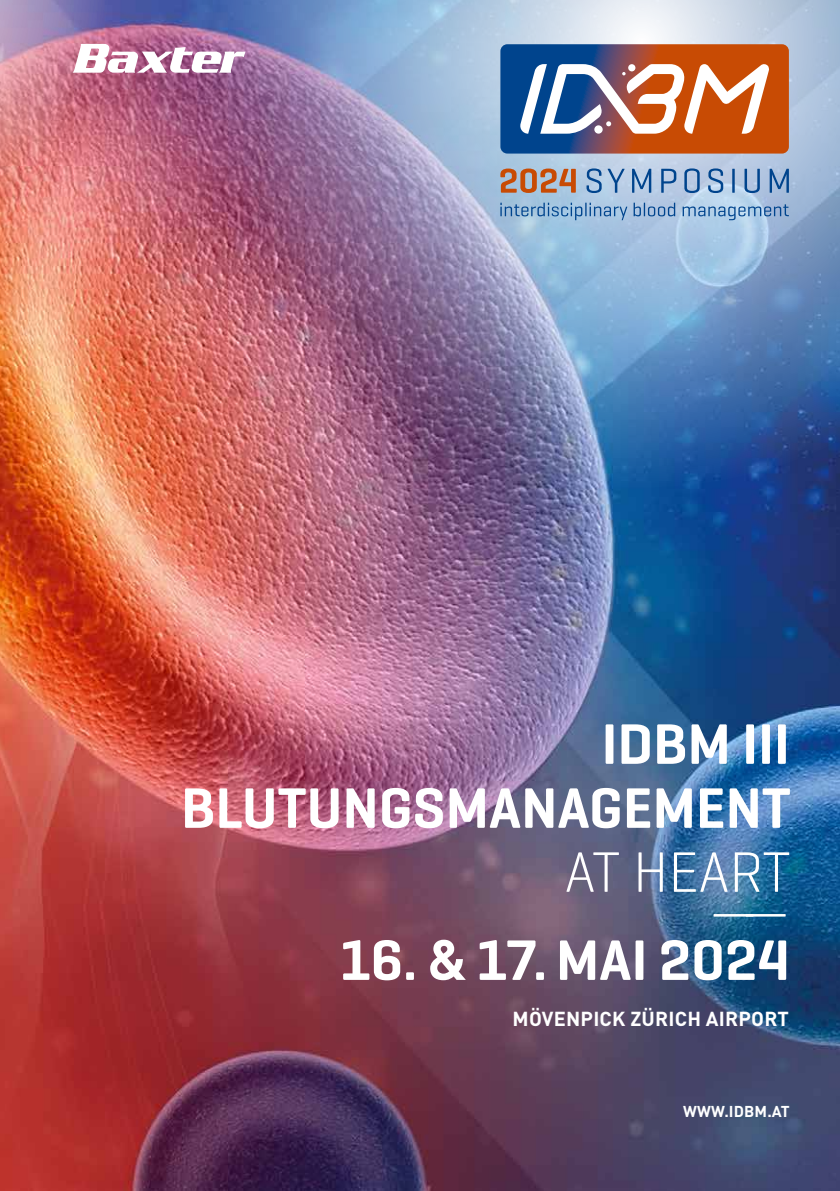
<style>
.page{position:relative;width:840px;height:1191px;background:#fff}
.page>*{position:absolute;margin:0;border:0;box-sizing:border-box;transform-origin:0 0}
.t1{font:600 58px/64px "Geogrotesque";color:#fff;text-align:right}
.t2{font:300 58px "Geogrotesque";color:#fff}
.t3{font:700 20px "DINOT";letter-spacing:.01em;color:#fff}
.t4{font:700 15.6px "DINOT";letter-spacing:.01em;color:#fff}
.s1{font-family:"DINOT";font-weight:700;font-size:56px}
</style>
<div class="page">
<img style="left:0;top:488px;width:839px;height:703px">
<img style="left:245px;top:0;width:594px;height:488px">
<img style="left:0;top:0;width:245px;height:558px">
<svg style="left:500px;top:44px;width:288px;height:110px"></svg>
<svg style="left:586px;top:168px;width:15px;height:25px"></svg>
<svg style="left:607px;top:169px;width:17px;height:24px"></svg>
<svg style="left:631px;top:169px;width:20px;height:24px"></svg>
<svg style="left:660px;top:169px;width:16px;height:24px"></svg>
<svg style="left:684px;top:168px;width:15px;height:25px"></svg>
<svg style="left:707px;top:168px;width:15px;height:25px"></svg>
<hr style="left:731px;top:169px;width:3px;height:24px;background:#00448d">
<svg style="left:744px;top:169px;width:15px;height:24px"></svg>
<svg style="left:769px;top:169px;width:19px;height:24px"></svg>
<svg style="left:500px;top:203px;width:127px;height:17px"></svg>
<svg style="left:633px;top:203px;width:41px;height:13px"></svg>
<svg style="left:682px;top:204px;width:106px;height:16px"></svg>
<svg style="left:500px;top:168px;width:75px;height:25px"></svg>
<p class="t1" style="left:181px;top:711px;width:610px">IDBM III<br>BLUTUNGSMANAGEMENT</p>
<p class="t2" style="left:564px;top:836px;width:227px">AT HEART</p>
<p class="t2" style="left:709px;top:876px;width:82px">——</p>
<p class="t1" style="left:340px;top:927px;width:450px">16. <span class="s1">&amp;</span> 17. MAI 2024</p>
<p class="t3" style="left:512px;top:1006px;width:277px">MÖVENPICK ZÜRICH AIRPORT</p>
<p class="t4" style="left:683px;top:1101px;width:108px">WWW.IDBM.AT</p>
</div>
